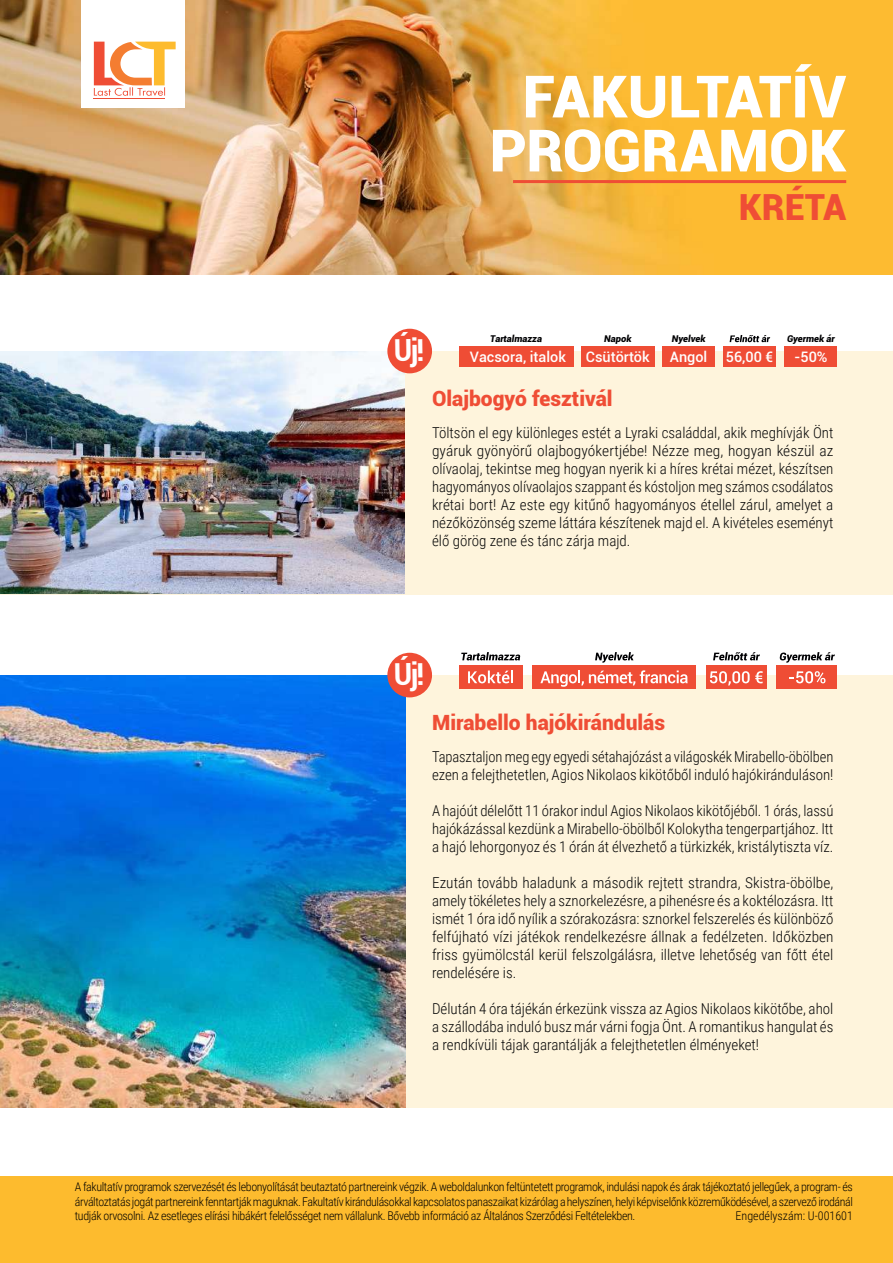
<style>
.page{position:relative;width:893px;height:1263px;background:#fff}
.page>*{position:absolute;margin:0;border:0;box-sizing:border-box;transform-origin:0 0}
.t1{font:900 58.5px/54px "Roboto";letter-spacing:-.005em;color:#fff;text-align:center}
.t2{font:900 36px "Roboto";color:#ef4d35}
.t3{font:900 21px "Roboto";color:#ef4d35}
.t4{font:300 15px/18px "Roboto Condensed";color:#070707;text-align:justify}
.t5{font:500 14.4px "Roboto";color:#fff}
.t6{font:300 12px/14.4px "Roboto Condensed";letter-spacing:-.03em;color:#000;text-align:justify}
.t7{font:300 12px "Roboto Condensed";color:#000}
.t8{font:italic 900 9.3px "Roboto";color:#000003}
</style>
<div class="page">
<img style="left:0;top:0;width:893px;height:274px">
<div style="left:81px;top:0;width:103px;height:108px;background:#fff"></div>
<div style="left:0;top:1176px;width:893px;height:87px;background:#fdbb2e"></div>
<hr style="left:94px;top:98px;width:71px;height:1px;background:#ef4d35">
<svg style="left:94px;top:42px;width:82px;height:54px"></svg>
<hr style="left:513px;top:180px;width:333px;height:3px;background:#ef4d35">
<div style="left:0;top:351px;width:893px;height:243px;background:#fef4dc"></div>
<div style="left:0;top:675px;width:893px;height:432px;background:#fef4dc"></div>
<div style="left:459px;top:346px;width:114px;height:21px;background:#ef4d35"></div>
<div style="left:581px;top:346px;width:74px;height:21px;background:#ef4d35"></div>
<div style="left:662px;top:346px;width:53px;height:21px;background:#ef4d35"></div>
<svg style="left:730px;top:335px;width:40px;height:7px"></svg>
<div style="left:723px;top:346px;width:53px;height:21px;background:#ef4d35"></div>
<div style="left:785px;top:346px;width:52px;height:21px;background:#ef4d35"></div>
<img style="left:1px;top:351px;width:403px;height:242px">
<svg style="left:461px;top:652px;width:59px;height:8px"></svg>
<div style="left:459px;top:665px;width:63px;height:24px;background:#ef4d35"></div>
<svg style="left:468px;top:670px;width:45px;height:13px"></svg>
<svg style="left:595px;top:652px;width:39px;height:11px"></svg>
<div style="left:533px;top:665px;width:163px;height:24px;background:#ef4d35"></div>
<svg style="left:540px;top:670px;width:148px;height:17px"></svg>
<svg style="left:713px;top:652px;width:47px;height:8px"></svg>
<div style="left:706px;top:665px;width:60px;height:24px;background:#ef4d35"></div>
<svg style="left:710px;top:671px;width:53px;height:14px"></svg>
<svg style="left:780px;top:652px;width:55px;height:11px"></svg>
<div style="left:777px;top:665px;width:60px;height:24px;background:#ef4d35"></div>
<svg style="left:789px;top:671px;width:36px;height:12px"></svg>
<div style="left:387px;top:329px;width:45px;height:44px;background:#ef4d35;border-radius:50%"></div>
<img style="left:0;top:675px;width:405px;height:432px">
<div style="left:387px;top:653px;width:45px;height:44px;background:#ef4d35;border-radius:50%"></div>
<h1 class="t1" style="left:490px;top:67px;width:358px">FAKULTATÍV<br>PROGRAMOK</h1>
<h2 class="t2" style="left:739px;top:182px;width:109px">KRÉTA</h2>
<p class="t8" style="left:490px;top:332px;width:53px">Tartalmazza</p>
<p class="t5" style="left:470px;top:347px;width:98px">Vacsora, italok</p>
<p class="t8" style="left:604px;top:332px;width:29px">Napok</p>
<p class="t5" style="left:586px;top:347px;width:65px">Csütörtök</p>
<h3 class="t3" style="left:432px;top:384px;width:182px">Olajbogyó fesztivál</h3>
<p class="t8" style="left:672px;top:332px;width:35px">Nyelvek</p>
<p class="t5" style="left:670px;top:347px;width:39px">Angol</p>
<p class="t5" style="left:726px;top:347px;width:49px">56,00 €</p>
<p class="t8" style="left:787px;top:332px;width:49px">Gyermek ár</p>
<p class="t5" style="left:794px;top:347px;width:35px">-50%</p>
<p class="t4" style="left:432px;top:423px;width:403px">Töltsön el egy különleges estét a Lyraki családdal, akik meghívják Önt gyáruk gyönyörű olajbogyókertjébe! Nézze meg, hogyan készül az olívaolaj, tekintse meg hogyan nyerik ki a híres krétai mézet, készítsen hagyományos olívaolajos szappant és kóstoljon meg számos csodálatos krétai bort! Az este egy kitűnő hagyományos étellel zárul, amelyet a nézőközönség szeme láttára készítenek majd el. A kivételes eseményt élő görög zene és tánc zárja majd.</p>
<h3 class="t3" style="left:432px;top:708px;width:235px">Mirabello hajókirándulás</h3>
<p class="t4" style="left:432px;top:747px;width:403px">Tapasztaljon meg egy egyedi sétahajózást a világoskék Mirabello-öbölben ezen a felejthetetlen, Agios Nikolaos kikötőből induló hajókiránduláson!</p>
<p class="t4" style="left:432px;top:801px;width:403px">A hajóút délelőtt 11 órakor indul Agios Nikolaos kikötőjéből. 1 órás, lassú hajókázással kezdünk a Mirabello-öbölből Kolokytha tengerpartjához. Itt a hajó lehorgonyoz és 1 órán át élvezhető a türkizkék, kristálytiszta víz.</p>
<p class="t4" style="left:432px;top:873px;width:403px">Ezután tovább haladunk a második rejtett strandra, Skistra-öbölbe, amely tökéletes hely a sznorkelezésre, a pihenésre és a koktélozásra. Itt ismét 1 óra idő nyílik a szórakozásra: sznorkel felszerelés és különböző felfújható vízi játékok rendelkezésre állnak a fedélzeten. Időközben friss gyümölcstál kerül felszolgálásra, illetve lehetőség van főtt étel rendelésére is.</p>
<p class="t4" style="left:432px;top:999px;width:403px">Délután 4 óra tájékán érkezünk vissza az Agios Nikolaos kikötőbe, ahol a szállodába induló busz már várni fogja Önt. A romantikus hangulat és a rendkívüli tájak garantálják a felejthetetlen élményeket!</p>
<p class="t6" style="left:75px;top:1179px;width:780px">A fakultatív programok szervezését és lebonyolítását beutaztató partnereink végzik. A weboldalunkon feltüntetett programok, indulási napok és árak tájékoztató jellegűek, a program- és árváltoztatás jogát partnereink fenntartják maguknak. Fakultatív kirándulásokkal kapcsolatos panaszaikat kizárólag a helyszínen, helyi képviselőnk közreműködésével, a szervező irodánál tudják orvosolni. Az esetleges elírási hibákért felelősséget nem vállalunk. Bővebb információ az Általános Szerződési Feltételekben.</p>
<p class="t7" style="left:736px;top:1207px;width:119px">Engedélyszám: U-001601</p>
</div>
